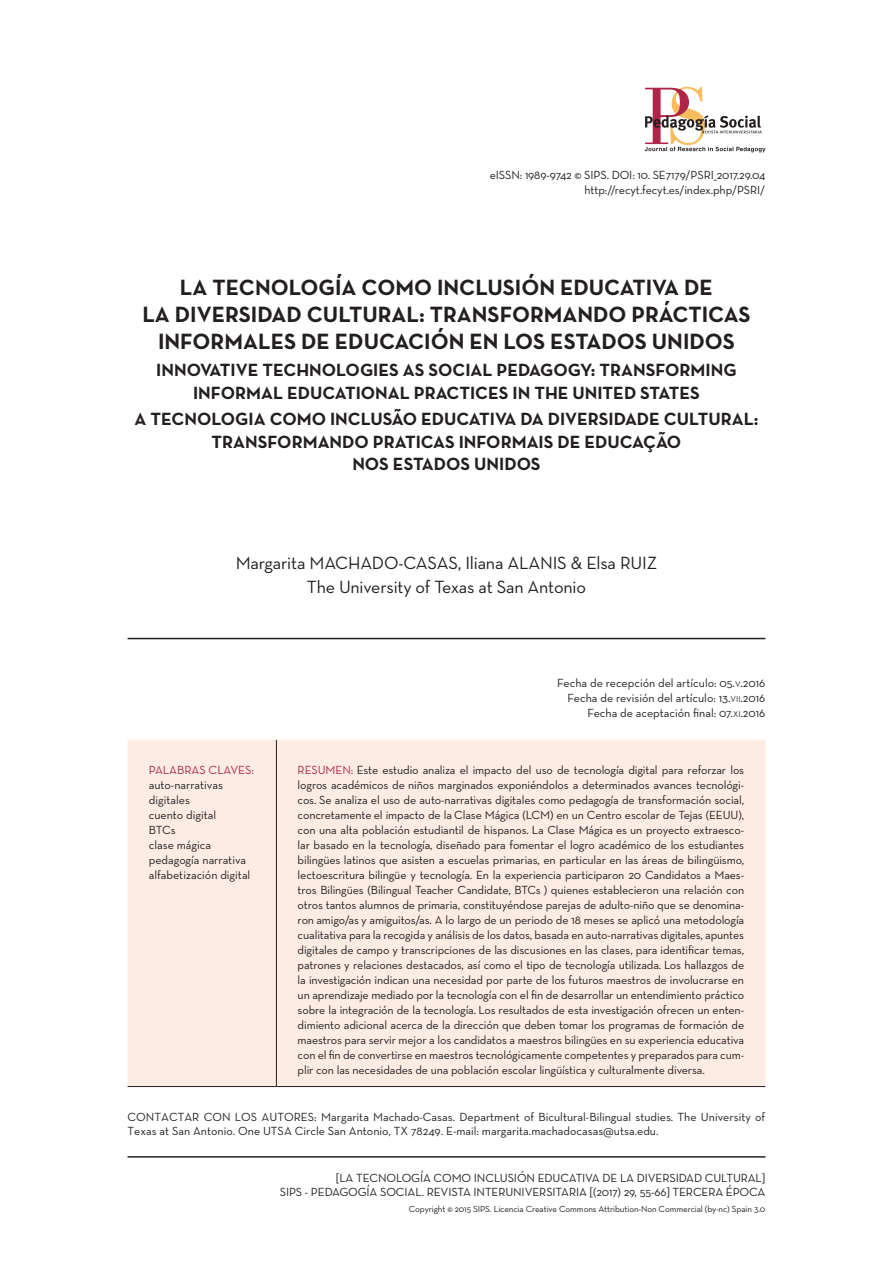
<style>
.page{position:relative;width:893px;height:1263px;background:#fff}
.page>*{position:absolute;margin:0;border:0;box-sizing:border-box;transform-origin:0 0}
._0Titulo1{font:700 22.5px/27px "Neutra Text";color:#231f20;text-align:center}
._0Titulo3{font:700 18px/22.5px "Neutra Text";color:#231f20;text-align:center}
._0Titulo2{font:700 18px/22.5px "Neutra Text";color:#231f20;text-align:center}
.Autor{font:18px "Neutra Text";letter-spacing:-.01em;color:#231f20}
.Universidad{font:18px "Neutra Text";letter-spacing:-.01em;color:#231f20}
.Resumen{font:12px/15px "Neutra Text";letter-spacing:-.01em;color:#231f20;text-align:justify}
.Contactar{font:12px/14.4px "Neutra Text";color:#231f20}
.PalabrasClave{font:12px/15px "Neutra Text";color:#231f20}
.Fecha1-2{font:12px "Neutra Text";color:#231f20}
.Fecha3{font:12px "Neutra Text";color:#231f20}
.t1{font:9px "Neutra Text";letter-spacing:-.01em;color:#231f20}
.s1{font-family:"Neutra Text Book Alt";font-size:8.4px}
.s2{color:#af2547}
</style>
<div class="page">
<hr style="left:128px;top:1156px;width:637px;height:1px;background:#231f20">
<svg style="left:645px;top:87px;width:120px;height:65px"></svg>
<hr style="left:128px;top:638px;width:637px;height:1px;background:#231f20">
<div style="left:128px;top:740px;width:637px;height:346px;background:#fdece4"></div>
<hr style="left:276px;top:740px;width:1px;height:346px;background:#231f20">
<hr style="left:128px;top:1086px;width:148px;height:1px;background:#231f20">
<hr style="left:276px;top:1086px;width:489px;height:1px;background:#231f20">
<p class="Resumen" style="left:490px;top:167px;width:277px">eISSN: 1989-9742 © SIPS. DOI: 10. SE7179/PSRI_2017.29.04</p>
<p class="Resumen" style="left:585px;top:182px;width:182px">http://recyt.fecyt.es/index.php/PSRI/</p>
<p class="_0Titulo1" style="left:142px;top:274px;width:610px">LA TECNOLOGÍA COMO INCLUSIÓN EDUCATIVA DE<br>LA DIVERSIDAD CULTURAL: TRANSFORMANDO PRÁCTICAS<br>INFORMALES DE EDUCACIÓN EN LOS ESTADOS UNIDOS</p>
<p class="_0Titulo2" style="left:156px;top:358px;width:582px">INNOVATIVE TECHNOLOGIES AS SOCIAL PEDAGOGY: TRANSFORMING<br>INFORMAL EDUCATIONAL PRACTICES IN THE UNITED STATES</p>
<p class="_0Titulo3" style="left:135px;top:408px;width:625px">A TECNOLOGIA COMO INCLUSÃO EDUCATIVA DA DIVERSIDADE CULTURAL:<br>TRANSFORMANDO PRATICAS INFORMAIS DE EDUCAÇÃO<br>NOS ESTADOS UNIDOS</p>
<p class="Autor" style="left:236px;top:551px;width:423px">Margarita MACHADO-CASAS, Iliana ALANIS &amp; Elsa RUIZ</p>
<p class="Universidad" style="left:307px;top:575px;width:280px">The University of Texas at San Antonio</p>
<p class="Fecha1-2" style="left:557px;top:675px;width:210px">Fecha de recepción del artículo: 05.<span class="s1">V</span>.2016</p>
<p class="Fecha1-2" style="left:568px;top:690px;width:199px">Fecha de revisión del artículo: 13.<span class="s1">VII</span>.2016</p>
<p class="Fecha3" style="left:587px;top:705px;width:179px">Fecha de aceptación final: 07.<span class="s1">XI</span>.2016</p>
<p class="PalabrasClave" style="left:149px;top:762px;width:107px"><span class="s2">PALABRAS CLAVES: </span>auto-narrativas digitales<br>cuento digital<br>BTCs<br>clase mágica pedagogía narrativa alfabetización digital</p>
<p class="Resumen" style="left:298px;top:762px;width:448px"><span class="s2">RESUMEN:</span> Este estudio analiza el impacto del uso de tecnología digital para reforzar los logros académicos de niños marginados exponiéndolos a determinados avances tecnológi&shy;cos. Se analiza el uso de auto-narrativas digitales como pedagogía de transformación social, concretamente el impacto de la Clase Mágica (LCM) en un Centro escolar de Tejas (EEUU), con una alta población estudiantil de hispanos. La Clase Mágica es un proyecto extraesco&shy;lar basado en la tecnología, diseñado para fomentar el logro académico de los estudiantes bilingües latinos que asisten a escuelas primarias, en particular en las áreas de bilingüismo, lectoescritura bilingüe y tecnología. En la experiencia participaron 20 Candidatos a Maes&shy;tros Bilingües (Bilingual Teacher Candidate, BTCs ) quienes establecieron una relación con otros tantos alumnos de primaria, constituyéndose parejas de adulto-niño que se denomina&shy;ron amigo/as y amiguitos/as. A lo largo de un periodo de 18 meses se aplicó una metodología cualitativa para la recogida y análisis de los datos, basada en auto-narrativas digitales, apuntes digitales de campo y transcripciones de las discusiones en las clases, para identificar temas, patrones y relaciones destacados, así como el tipo de tecnología utilizada. Los hallazgos de la investigación indican una necesidad por parte de los futuros maestros de involucrarse en un aprendizaje mediado por la tecnología con el fin de desarrollar un entendimiento práctico sobre la integración de la tecnología. Los resultados de esta investigación ofrecen un enten&shy;dimiento adicional acerca de la dirección que deben tomar los programas de formación de maestros para servir mejor a los candidatos a maestros bilingües en su experiencia educativa con el fin de convertirse en maestros tecnológicamente competentes y preparados para cum&shy;plir con las necesidades de una población escolar lingüística y culturalmente diversa.</p>
<p class="Contactar" style="left:128px;top:1109px;width:639px">CONTACTAR CON LOS AUTORES: Margarita Machado-Casas. Department of Bicultural-Bilingual studies. The University of<br>Texas at San Antonio. One UTSA Circle San Antonio, TX 78249. E-mail: margarita.machadocasas@utsa.edu.</p>
<p class="Resumen" style="left:336px;top:1170px;width:431px">[LA TECNOLOGÍA COMO INCLUSIÓN EDUCATIVA DE LA DIVERSIDAD CULTURAL]</p>
<p class="Resumen" style="left:280px;top:1185px;width:487px">SIPS - PEDAGOGÍA SOCIAL. REVISTA INTERUNIVERSITARIA [(2017) 29, 55-66] TERCERA ÉPOCA</p>
<p class="t1" style="left:409px;top:1203px;width:358px">Copyright © 2015 SIPS. Licencia Creative Commons Attribution-Non Commercial (by-nc) Spain 3.0</p>
</div>
